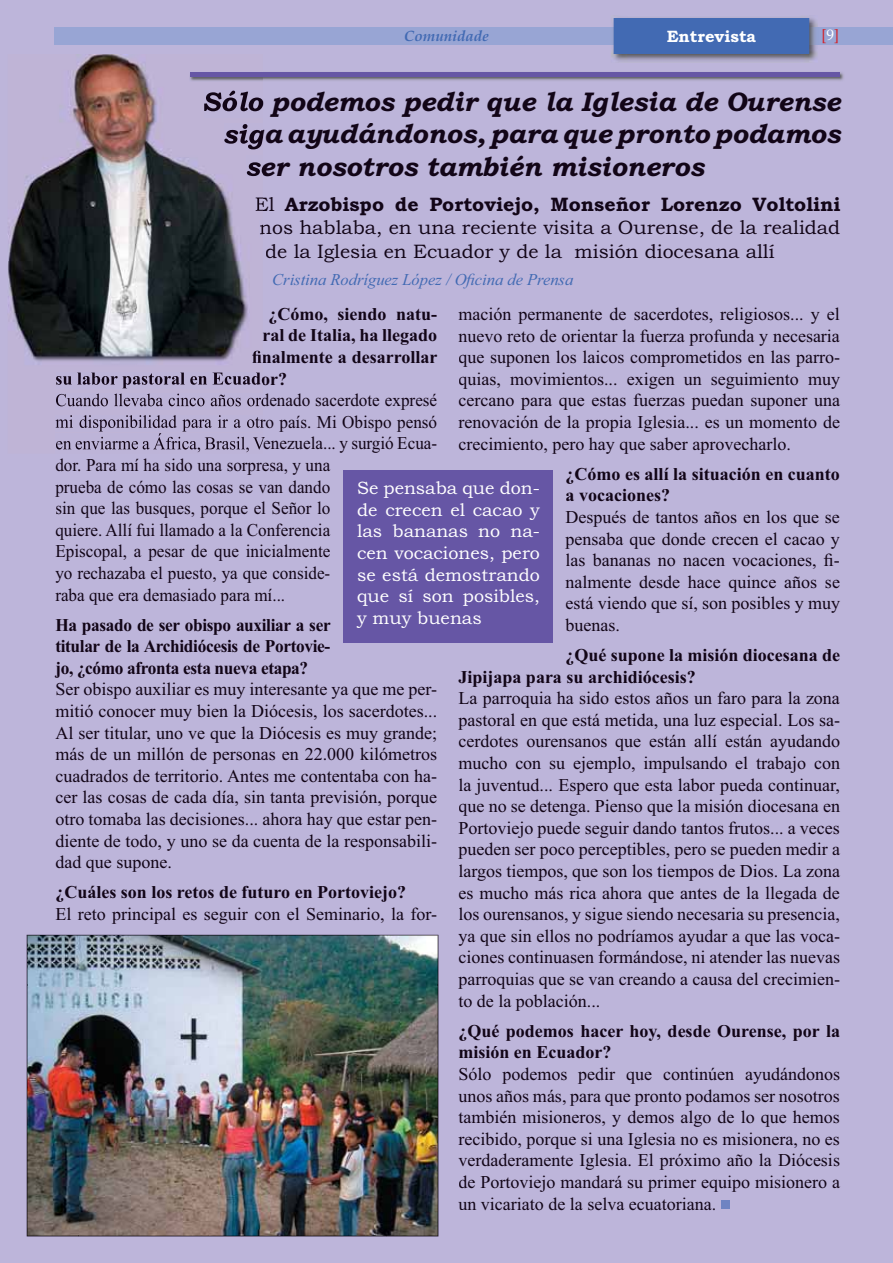
<style>
.page{position:relative;width:893px;height:1263px;background:#bdb5da}
.page>*{position:absolute;margin:0;border:0;box-sizing:border-box;transform-origin:0 0}
.t1{font:italic 700 27px "Bookman Old Style";color:#120517}
.t2{font:19.5px "Bookman Old Style";color:#120517}
.t3{font:700 19.5px "Bookman Old Style";color:#120517}
.t4{font:18px/21.6px "Times New Roman";color:#120517;text-align:justify}
.t5{font:18px "Times New Roman";color:#120517;scale:.95 1}
.t6{font:700 18px/21.6px "Times New Roman";color:#120517}
.t7{font:18px/21.6px "Bookman Old Style";color:#fff;text-align:justify}
.t8{font:700 18px/21.6px "Times New Roman";color:#120517;text-align:justify;scale:.96 1}
.t9{font:italic 16.5px "Times New Roman";color:#426ab3}
.t10{font:700 16.5px "Bookman Old Style";color:#fff}
.t11{font:italic 700 15px "Book Antiqua";color:#426ab3}
.t12{font:15px "Book Antiqua";color:#d2232a}
.s1{color:#fff}
.s2{font-weight:400}
</style>
<div class="page">
<img style="left:79px;top:986px;width:307px;height:249px">
<img style="left:27px;top:935px;width:411px;height:51px">
<img style="left:27px;top:985px;width:52px;height:251px">
<img style="left:386px;top:985px;width:52px;height:251px">
<img style="left:78px;top:1235px;width:309px;height:1px">
<div style="left:54px;top:27px;width:839px;height:18px;background:#98a5d4"></div>
<img style="left:611px;top:16px;width:207px;height:47px">
<img style="left:611px;top:27px;width:207px;height:18px">
<div style="left:614px;top:18px;width:195px;height:36px;background:#426ab3"></div>
<div style="left:343px;top:471px;width:210px;height:172px;background:#6656a5"></div>
<img style="left:8px;top:54px;width:251px;height:340px">
<svg style="left:252px;top:351px;width:11px;height:12px"></svg>
<img style="left:56px;top:372px;width:207px;height:16px">
<img style="left:56px;top:373px;width:53px;height:12px">
<img style="left:60px;top:394px;width:203px;height:13px">
<img style="left:56px;top:394px;width:44px;height:12px">
<img style="left:55px;top:415px;width:208px;height:38px">
<img style="left:56px;top:415px;width:41px;height:13px">
<img style="left:56px;top:437px;width:56px;height:13px">
<img style="left:204px;top:112px;width:55px;height:5px">
<img style="left:204px;top:91px;width:59px;height:21px">
<img style="left:224px;top:123px;width:35px;height:1px">
<img style="left:224px;top:124px;width:39px;height:25px">
<img style="left:247px;top:155px;width:12px;height:7px">
<img style="left:247px;top:162px;width:16px;height:14px">
<img style="left:256px;top:197px;width:7px;height:14px">
<img style="left:260px;top:224px;width:3px;height:10px">
<img style="left:189px;top:71px;width:655px;height:11px">
<div style="left:190px;top:72px;width:649px;height:5px;background:#6656a5"></div>
<div style="left:721px;top:1200px;width:8px;height:9px;background:#6f84c2"></div>
<p class="t11" style="left:404px;top:28px;width:86px">Comunidade</p>
<p class="t10" style="left:667px;top:30px;width:91px">Entrevista</p>
<p class="t12" style="left:821px;top:26px;width:19px">[<span class="s1">9</span>]</p>
<h1 class="t1" style="left:246px;top:92px;width:595px">o podemos pedir que la Iglesia de Ourense</h1>
<h1 class="t1" style="left:247px;top:124px;width:595px">ga ayudándonos, para que pronto podamos</h1>
<h1 class="t1" style="left:259px;top:157px;width:446px">er nosotros también misioneros</h1>
<p class="t3" style="left:255px;top:197px;width:587px"><span class="s2">El</span> Arzobispo de Portoviejo, Monseñor Lorenzo Voltolini</p>
<p class="t2" style="left:259px;top:220px;width:583px">nos hablaba, en una reciente visita a Ourense, de la realidad</p>
<p class="t2" style="left:265px;top:244px;width:511px">de la Iglesia en Ecuador y de la misión diocesana allí</p>
<p class="t9" style="left:272px;top:274px;width:302px">Cristina Rodríguez López / Oficina de Prensa</p>
<p class="t6" style="left:261px;top:305px;width:178px;text-align:justify;text-indent:7px">¿Cómo, siendo natu&shy;ral de Italia, ha llegado nalmente a desarrollar or?</p>
<p class="t5" style="left:261px;top:394px;width:187px">denado sacerdote expresé</p>
<p class="t5" style="left:260px;top:415px;width:188px">ro país. Mi Obispo pensó</p>
<p class="t5" style="left:253px;top:437px;width:196px">Venezuela... y surgió Ecua-</p>
<p class="t5" style="left:55px;top:458px;width:291px">dor. Para mí ha sido una sorpresa, y una</p>
<p class="t5" style="left:55px;top:480px;width:291px">prueba de cómo las cosas se van dando</p>
<p class="t5" style="left:55px;top:502px;width:291px">sin que las busques, porque el Señor lo</p>
<p class="t5" style="left:55px;top:523px;width:291px">quiere. Allí fui llamado a la Conferencia</p>
<p class="t5" style="left:55px;top:545px;width:291px">Episcopal, a pesar de que inicialmente</p>
<p class="t5" style="left:55px;top:566px;width:291px">yo rechazaba el puesto, ya que conside-</p>
<p class="t5" style="left:55px;top:588px;width:243px">raba que era demasiado para mí...</p>
<p class="t8" style="left:55px;top:616px;width:288px">Ha pasado de ser obispo auxiliar a ser titular de la Archidiócesis de Portovie&shy;jo, ¿cómo afronta esta nueva etapa?</p>
<p class="t4" style="left:55px;top:680px;width:383px">Ser obispo auxiliar es muy interesante ya que me per&shy;mitió conocer muy bien la Diócesis, los sacerdotes...<br>Al ser titular, uno ve que la Diócesis es muy grande; más de un millón de personas en 22.000 kilómetros cuadrados de territorio. Antes me contentaba con ha&shy;cer las cosas de cada día, sin tanta previsión, porque otro tomaba las decisiones... ahora hay que estar pen&shy;diente de todo, y uno se da cuenta de la responsabili&shy;dad que supone.</p>
<p class="t6" style="left:55px;top:884px;width:352px">¿Cuáles son los retos de futuro en Portoviejo?</p>
<p class="t4" style="left:55px;top:905px;width:383px">El reto principal es seguir con el Seminario, la for-</p>
<p class="t4" style="left:458px;top:305px;width:383px">mación permanente de sacerdotes, religiosos... y el nuevo reto de orientar la fuerza profunda y necesaria que suponen los laicos comprometidos en las parro&shy;quias, movimientos... exigen un seguimiento muy cercano para que estas fuerzas puedan suponer una renovación de la propia Iglesia... es un momento de crecimiento, pero hay que saber aprovecharlo.</p>
<p class="t6" style="left:565px;top:465px;width:276px">¿Cómo es allí la situación en cuanto a vocaciones?</p>
<p class="t4" style="left:565px;top:508px;width:276px">Después de tantos años en los que se pensaba que donde crecen el cacao y las bananas no nacen vocaciones, fi&shy;nalmente desde hace quince años se está viendo que sí, son posibles y muy buenas.</p>
<p class="t6" style="left:458px;top:646px;width:383px;text-indent:107px">¿Qué supone la misión diocesana de<br>Jipijapa para su archidiócesis?</p>
<p class="t4" style="left:458px;top:689px;width:383px">La parroquia ha sido estos años un faro para la zona pastoral en que está metida, una luz especial. Los sa&shy;cerdotes ourensanos que están allí están ayudando mucho con su ejemplo, impulsando el trabajo con la juventud... Espero que esta labor pueda continuar, que no se detenga. Pienso que la misión diocesana en Portoviejo puede seguir dando tantos frutos... a veces pueden ser poco perceptibles, pero se pueden medir a largos tiempos, que son los tiempos de Dios. La zona es mucho más rica ahora que antes de la llegada de los ourensanos, y sigue siendo necesaria su presencia, ya que sin ellos no podríamos ayudar a que las voca&shy;ciones continuasen formándose, ni atender las nuevas parroquias que se van creando a causa del crecimien&shy;to de la población...</p>
<p class="t6" style="left:458px;top:1022px;width:383px">¿Qué podemos hacer hoy, desde Ourense, por la misión en Ecuador?</p>
<p class="t4" style="left:458px;top:1065px;width:383px">Sólo podemos pedir que continúen ayudándonos unos años más, para que pronto podamos ser nosotros también misioneros, y demos algo de lo que hemos recibido, porque si una Iglesia no es misionera, no es verdaderamente Iglesia. El próximo año la Diócesis de Portoviejo mandará su primer equipo misionero a un vicariato de la selva ecuatoriana.</p>
<p class="t7" style="left:357px;top:479px;width:184px">Se pensaba que don&shy;de crecen el cacao y las bananas no na&shy;cen vocaciones, pero se está demostrando que sí son posibles, y muy buenas</p>
</div>
